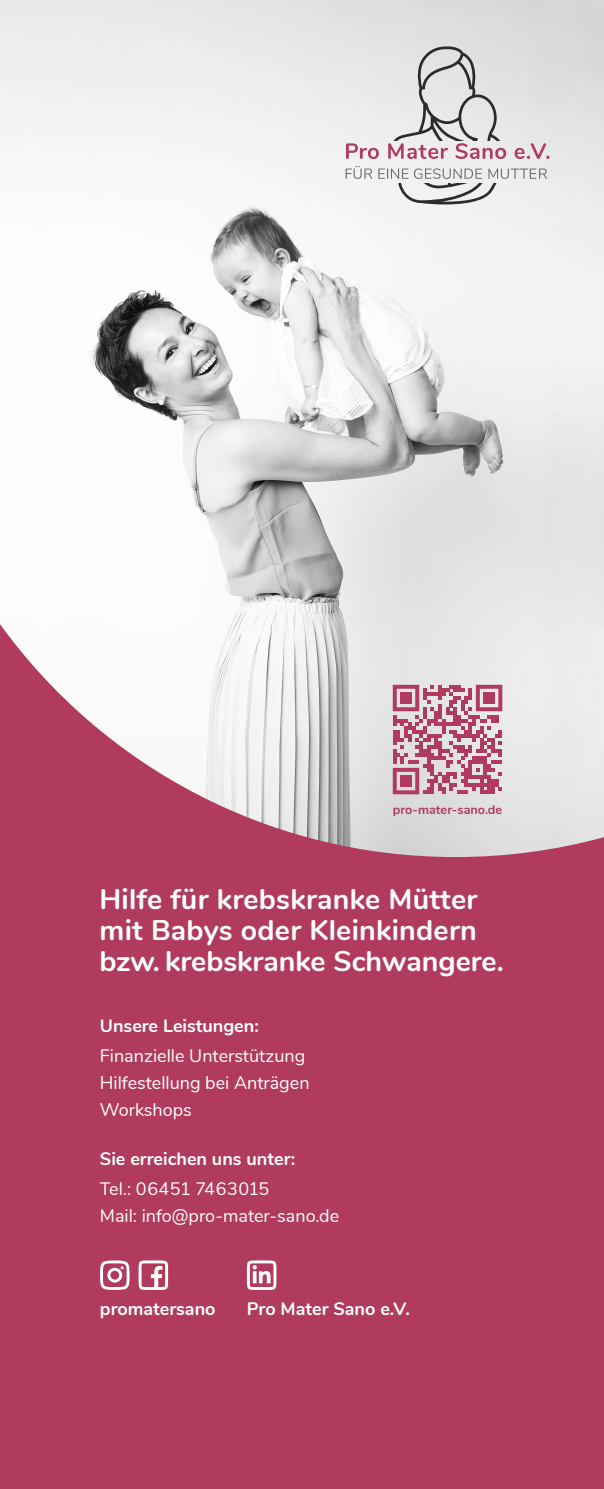
<style>
.page{position:relative;width:604px;height:1489px;background:#b03b5e}
.page>*{position:absolute;margin:0;border:0;box-sizing:border-box;transform-origin:0 0}
.t1{font:700 28.5px/31.2px "Nunito";letter-spacing:.01em;color:#fff}
.t2{font:18px/27.2px "Nunito";color:#fff}
.t3{font:700 18px "Nunito";color:#fff}
.t4{font:700 12.65px "Nunito";color:#b03b5e}
</style>
<div class="page">
<img style="left:0;top:0;width:604px;height:857px">
<svg style="left:346px;top:46px;width:203px;height:113px;background:#d8d3d4"></svg>
<svg style="left:345px;top:166px;width:202px;height:38px;background:#d8d8d8"></svg>
<svg style="left:100px;top:1260px;width:30px;height:30px"></svg>
<svg style="left:393px;top:685px;width:109px;height:109px"></svg>
<div style="left:400px;top:692px;width:12px;height:12px;background:#b03b5e"></div>
<div style="left:483px;top:692px;width:12px;height:12px;background:#b03b5e"></div>
<div style="left:400px;top:775px;width:12px;height:12px;background:#b03b5e"></div>
<svg style="left:139px;top:1260px;width:29px;height:30px"></svg>
<svg style="left:247px;top:1260px;width:29px;height:30px"></svg>
<p class="t4" style="left:393px;top:800px;width:111px">pro-mater-sano.de</p>
<h1 class="t1" style="left:99px;top:881px;width:406px">Hilfe für krebskranke Mütter mit Babys oder Kleinkindern bzw. krebskranke Schwangere.</h1>
<p class="t3" style="left:100px;top:1012px;width:160px">Unsere Leistungen:</p>
<p class="t2" style="left:100px;top:1041px;width:211px">Finanzielle Unterstützung<br>Hilfestellung bei Anträgen<br>Workshops</p>
<p class="t3" style="left:100px;top:1145px;width:197px">Sie erreichen uns unter:</p>
<p class="t2" style="left:100px;top:1174px;width:241px">Tel.: 06451 7463015<br>Mail: info@pro-mater-sano.de</p>
<p class="t3" style="left:100px;top:1295px;width:117px">promatersano</p>
<p class="t3" style="left:247px;top:1295px;width:165px">Pro Mater Sano e.V.</p>
</div>
